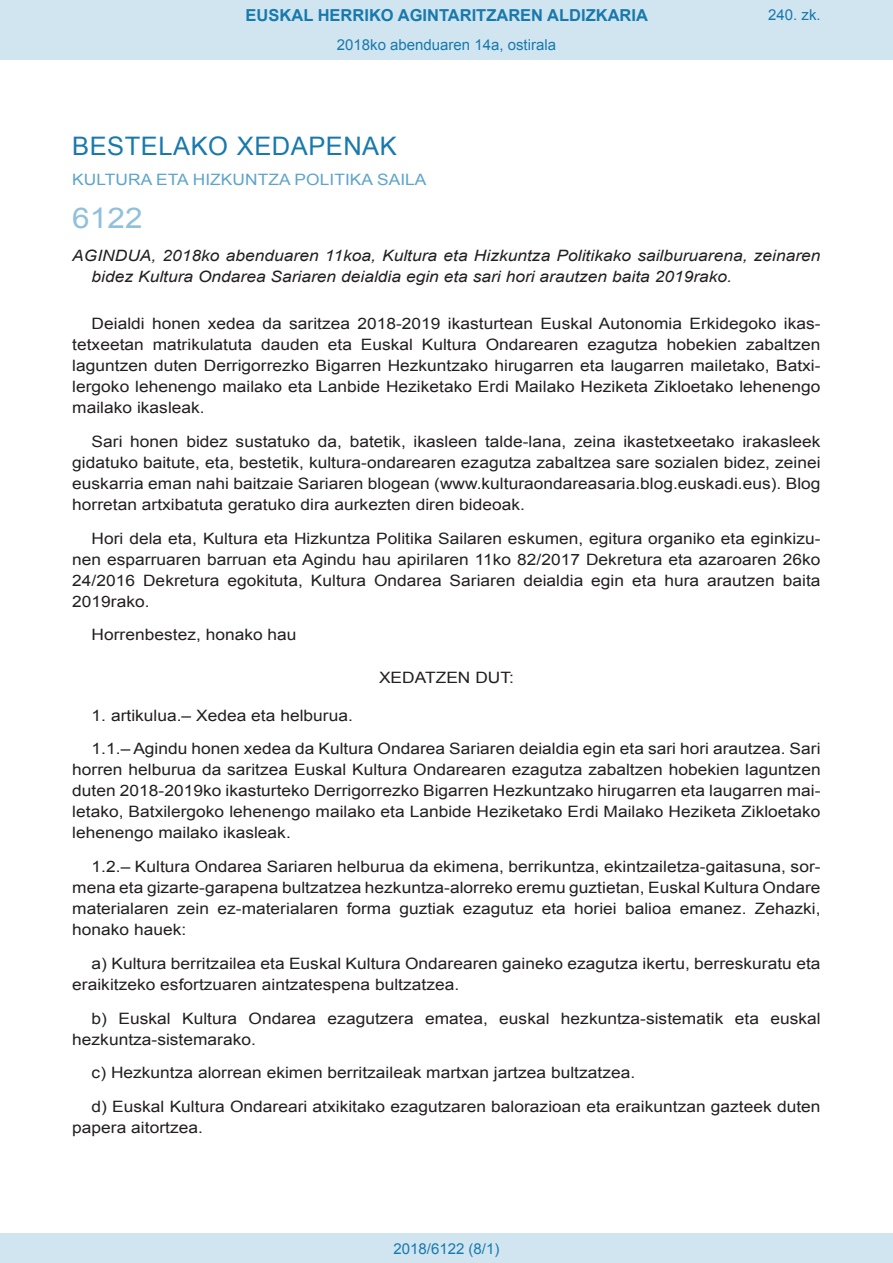
<style>
.page{position:relative;width:893px;height:1263px;background:#fff}
.page>*{position:absolute;margin:0;border:0;box-sizing:border-box;transform-origin:0 0}
.BOPVOrden{font:28.5px "Arial";color:#90c0db;scale:1.11 1}
.BOPVSeccion{font:25.5px "Arial";letter-spacing:.02em;color:#1879ad}
.t1{font:700 16.5px "Arial";color:#1879ad}
.BOPVDetalle{font:15.6px/21px "Arial";color:#231f20;text-align:justify;scale:1.11 1}
.BOPVTitulo{font:italic 15.6px/21px "Arial";color:#231f20;scale:1.11 1}
.BOPVOrganismo{font:15.6px "Arial";letter-spacing:.005em;color:#5ea4ca;scale:1.11 1}
.BOPVClave{font:15.6px "Arial";color:#231f20;scale:1.11 1}
.Paginacion_Centro{font:15px "Arial";color:#1879ad}
</style>
<div class="page">
<div style="left:0;top:0;width:893px;height:60px;background:#d0e5f0"></div>
<div style="left:0;top:1233px;width:893px;height:30px;background:#d0e5f0"></div>
<p class="t1" style="left:246px;top:4px;width:404px">EUSKAL HERRIKO AGINTARITZAREN ALDIZKARIA</p>
<p class="Paginacion_Centro" style="left:337px;top:35px;width:221px">2018ko abenduaren 14a, ostirala</p>
<p class="Paginacion_Centro" style="left:768px;top:5px;width:54px">240. zk.</p>
<p class="BOPVSeccion" style="left:72px;top:129px;width:326px">BESTELAKO XEDAPENAK</p>
<p class="BOPVOrganismo" style="left:72px;top:169px;width:321px">KULTURA ETA HIZKUNTZA POLITIKA SAILA</p>
<p class="BOPVOrden" style="left:72px;top:199px;width:65px">6122</p>
<p class="BOPVTitulo" style="left:92px;top:246px;width:658px;text-indent:-19px">AGINDUA, 2018ko abenduaren 11koa, Kultura eta Hizkuntza Politikako sailburuarena, zeinaren bidez Kultura Ondarea Sariaren deialdia egin eta sari hori arautzen baita 2019rako.</p>
<p class="BOPVDetalle" style="left:72px;top:313px;width:676px;text-indent:19px">Deialdi honen xedea da saritzea 2018-2019 ikasturtean Euskal Autonomia Erkidegoko ikas&shy;tetxeetan matrikulatuta dauden eta Euskal Kultura Ondarearen ezagutza hobekien zabaltzen laguntzen duten Derrigorrezko Bigarren Hezkuntzako hirugarren eta laugarren mailetako, Batxi&shy;lergoko lehenengo mailako eta Lanbide Heziketako Erdi Mailako Heziketa Zikloetako lehenengo mailako ikasleak.</p>
<p class="BOPVDetalle" style="left:72px;top:431px;width:676px;text-indent:19px">Sari honen bidez sustatuko da, batetik, ikasleen talde-lana, zeina ikastetxeetako irakasleek gidatuko baitute, eta, bestetik, kultura-ondarearen ezagutza zabaltzea sare sozialen bidez, zeinei euskarria eman nahi baitzaie Sariaren blogean (www.kulturaondareasaria.blog.euskadi.eus). Blog horretan artxibatuta geratuko dira aurkezten diren bideoak.</p>
<p class="BOPVDetalle" style="left:72px;top:528px;width:676px;text-indent:19px">Hori dela eta, Kultura eta Hizkuntza Politika Sailaren eskumen, egitura organiko eta eginkizu&shy;nen esparruaren barruan eta Agindu hau apirilaren 11ko 82/2017 Dekretura eta azaroaren 26ko 24/2016 Dekretura egokituta, Kultura Ondarea Sariaren deialdia egin eta hura arautzen baita 2019rako.</p>
<p class="BOPVDetalle" style="left:92px;top:624px;width:186px">Horrenbestez, honako hau</p>
<p class="BOPVClave" style="left:379px;top:667px;width:123px">XEDATZEN DUT:</p>
<p class="BOPVDetalle" style="left:92px;top:705px;width:237px">1. artikulua.– Xedea eta helburua.</p>
<p class="BOPVDetalle" style="left:72px;top:738px;width:676px;text-indent:19px">1.1.– Agindu honen xedea da Kultura Ondarea Sariaren deialdia egin eta sari hori arautzea. Sari horren helburua da saritzea Euskal Kultura Ondarearen ezagutza zabaltzen hobekien laguntzen duten 2018-2019ko ikasturteko Derrigorrezko Bigarren Hezkuntzako hirugarren eta laugarren mai&shy;letako, Batxilergoko lehenengo mailako eta Lanbide Heziketako Erdi Mailako Heziketa Zikloetako lehenengo mailako ikasleak.</p>
<p class="BOPVDetalle" style="left:72px;top:856px;width:676px;text-indent:19px">1.2.– Kultura Ondarea Sariaren helburua da ekimena, berrikuntza, ekintzailetza-gaitasuna, sor&shy;mena eta gizarte-garapena bultzatzea hezkuntza-alorreko eremu guztietan, Euskal Kultura Ondare materialaren zein ez-materialaren forma guztiak ezagutuz eta horiei balioa emanez. Zehazki, honako hauek:</p>
<p class="BOPVDetalle" style="left:72px;top:953px;width:676px;text-indent:19px">a) Kultura berritzailea eta Euskal Kultura Ondarearen gaineko ezagutza ikertu, berreskuratu eta eraikitzeko esfortzuaren aintzatespena bultzatzea.</p>
<p class="BOPVDetalle" style="left:72px;top:1008px;width:676px;text-indent:19px">b) Euskal Kultura Ondarea ezagutzera ematea, euskal hezkuntza-sistematik eta euskal hezkuntza-sistemarako.</p>
<p class="BOPVDetalle" style="left:92px;top:1062px;width:491px">c) Hezkuntza alorrean ekimen berritzaileak martxan jartzea bultzatzea.</p>
<p class="BOPVDetalle" style="left:72px;top:1096px;width:676px;text-indent:19px">d) Euskal Kultura Ondareari atxikitako ezagutzaren balorazioan eta eraikuntzan gazteek duten papera aitortzea.</p>
<p class="Paginacion_Centro" style="left:393px;top:1238px;width:107px">2018/6122 (8/1)</p>
</div>
